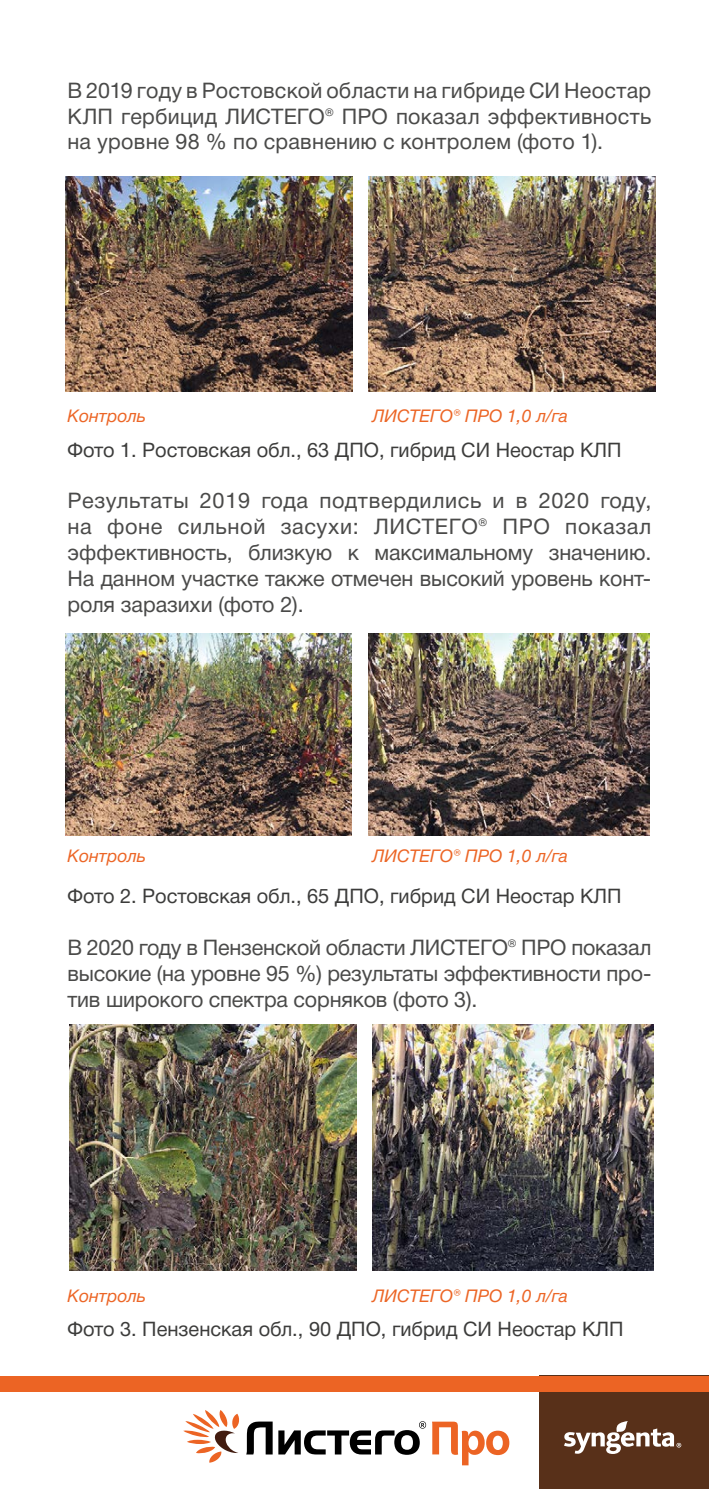
<style>
.page{position:relative;width:709px;height:1489px;background:#fff}
.page>*{position:absolute;margin:0;border:0;box-sizing:border-box;transform-origin:0 0}
.t1{font:21.5px/25.8px "Helvetica Neue Cyr";letter-spacing:-.005em;color:#4a4a49;text-align:justify}
.t2{font:20px "Helvetica Neue Cyr";color:#3c3c3b}
.t3{font:italic 17.5px "Helvetica Neue Cyr";color:#ec6525}
</style>
<div class="page">
<img style="left:372px;top:1024px;width:281px;height:246px">
<img style="left:69px;top:1024px;width:287px;height:246px">
<img style="left:66px;top:176px;width:286px;height:215px">
<img style="left:368px;top:176px;width:287px;height:215px">
<img style="left:368px;top:634px;width:281px;height:201px">
<img style="left:66px;top:634px;width:285px;height:201px">
<div style="left:539px;top:1375px;width:170px;height:113px;background:#583019"></div>
<div style="left:0;top:1375px;width:709px;height:16px;background:#ec6424"></div>
<svg style="left:564px;top:1421px;width:117px;height:32px"></svg>
<svg style="left:183px;top:1410px;width:56px;height:52px"></svg>
<svg style="left:246px;top:1421px;width:180px;height:33px"></svg>
<svg style="left:432px;top:1421px;width:77px;height:44px"></svg>
<p class="t1" style="left:67px;top:78px;width:585px">В 2019 году в Ростовской области на гибриде СИ Неостар КЛП гербицид ЛИСТЕГО® ПРО показал эффективность на уровне 98 % по сравнению с контролем (фото 1).</p>
<p class="t3" style="left:67px;top:406px;width:80px">Контроль</p>
<p class="t3" style="left:372px;top:406px;width:197px">ЛИСТЕГО® ПРО 1,0 л/га</p>
<p class="t2" style="left:67px;top:439px;width:555px">Фото 1. Ростовская обл., 63 ДПО, гибрид СИ Неостар КЛП</p>
<p class="t1" style="left:67px;top:488px;width:585px">Результаты 2019 года подтвердились и в 2020 году, на фоне сильной засухи: ЛИСТЕГО® ПРО показал эффективность, близкую к максимальному значению.<br>На данном участке также отмечен высокий уровень конт&shy;роля заразихи (фото 2).</p>
<p class="t3" style="left:67px;top:846px;width:80px">Контроль</p>
<p class="t3" style="left:372px;top:846px;width:197px">ЛИСТЕГО® ПРО 1,0 л/га</p>
<p class="t2" style="left:67px;top:885px;width:555px">Фото 2. Ростовская обл., 65 ДПО, гибрид СИ Неостар КЛП</p>
<p class="t1" style="left:67px;top:934px;width:585px">В 2020 году в Пензенской области ЛИСТЕГО® ПРО показал высокие (на уровне 95 %) результаты эффективности про&shy;тив широкого спектра сорняков (фото 3).</p>
<p class="t3" style="left:67px;top:1285px;width:80px">Контроль</p>
<p class="t3" style="left:372px;top:1285px;width:197px">ЛИСТЕГО® ПРО 1,0 л/га</p>
<p class="t2" style="left:67px;top:1318px;width:557px">Фото 3. Пензенская обл., 90 ДПО, гибрид СИ Неостар КЛП</p>
</div>
